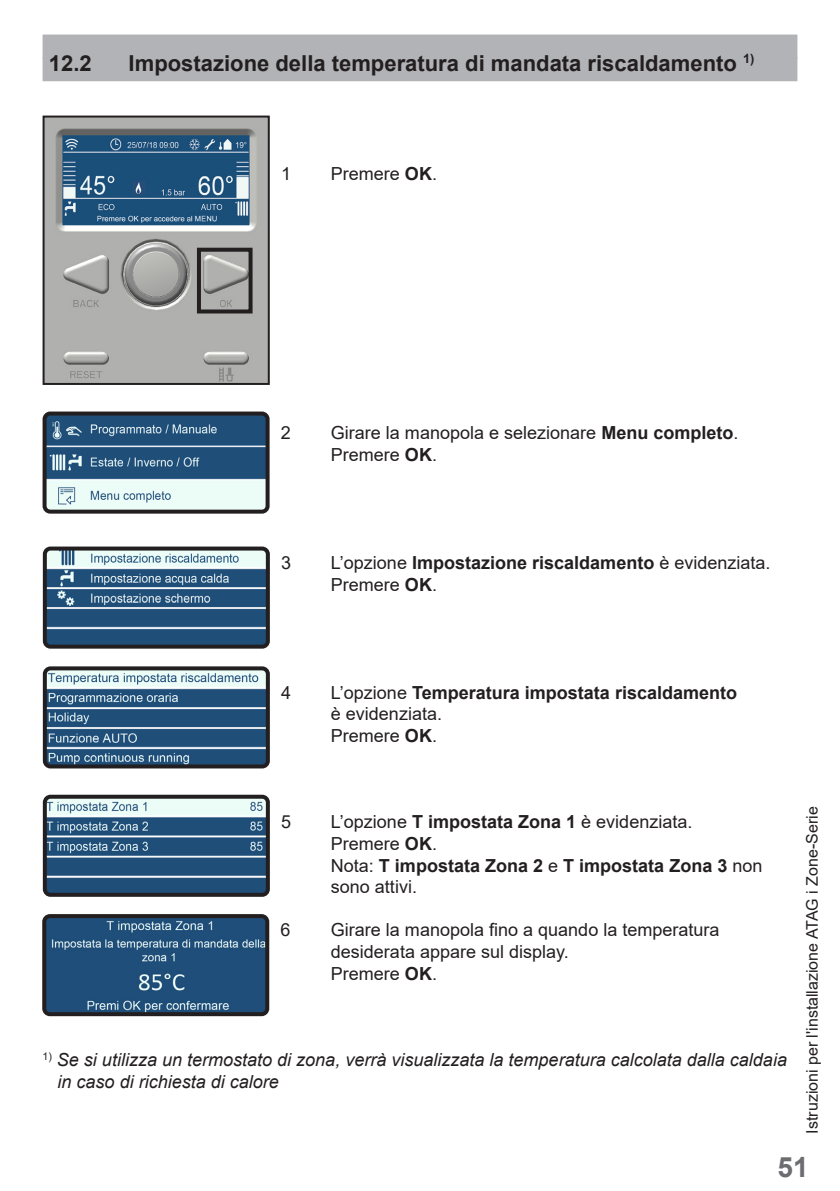
<style>
.page{position:relative;width:840px;height:1191px;background:#fff}
.page>*{position:absolute;margin:0;border:0;box-sizing:border-box;transform-origin:0 0}
.t1{font:700 28px "Arial";color:#6c6d70}
.subkop{font:700 22px "Arial";color:#231f20}
.Gewone_tekst_vooraan{font:18px/21.6px "Arial";color:#231f20}
.Gewone_tekst_vooraan-2{font:700 18px/21.6px "Arial";color:#231f20}
.Gewone_tekst_vooraan-3{font:italic 18px "Arial";color:#231f20}
.t2{font:16px "Arial";color:#231f20}
.s1{font-weight:700}
.s2{font-weight:400}
</style>
<div class="page">
<div style="left:43px;top:57px;width:754px;height:24px;background:#b2b3b7"></div>
<div style="left:43px;top:35px;width:754px;height:24px;background:#b2b3b7"></div>
<img style="left:48px;top:551px;width:217px;height:92px">
<div style="left:43px;top:546px;width:227px;height:102px;border:4px solid #231f20;border-radius:6px"></div>
<img style="left:48px;top:671px;width:217px;height:92px">
<div style="left:43px;top:666px;width:227px;height:102px;border:4px solid #231f20;border-radius:6px"></div>
<img style="left:48px;top:799px;width:217px;height:92px">
<div style="left:43px;top:794px;width:227px;height:102px;border:4px solid #231f20;border-radius:6px"></div>
<img style="left:47px;top:919px;width:217px;height:92px">
<div style="left:42px;top:914px;width:227px;height:102px;border:4px solid #231f20;border-radius:6px"></div>
<img style="left:48px;top:416px;width:216px;height:92px">
<div style="left:43px;top:411px;width:226px;height:102px;border:4px solid #231f20;border-radius:6px"></div>
<img style="left:46px;top:119px;width:220px;height:263px">
<div style="left:43px;top:116px;width:226px;height:269px;border:2px solid #231f20"></div>
<div style="left:197px;top:248px;width:55px;height:65px;border:4px solid #231f20"></div>
<p class="subkop" style="left:49px;top:47px;width:44px">12.2</p>
<p class="subkop" style="left:129px;top:47px;width:627px">Impostazione della temperatura di mandata riscaldamento <sup>1)</sup></p>
<p class="Gewone_tekst_vooraan" style="left:281px;top:163px;width:12px">1</p>
<p class="Gewone_tekst_vooraan" style="left:331px;top:163px;width:108px">Premere <span class="s1">OK</span>.</p>
<p class="Gewone_tekst_vooraan" style="left:281px;top:422px;width:12px">2</p>
<p class="Gewone_tekst_vooraan" style="left:331px;top:422px;width:409px">Girare la manopola e selezionare <span class="s1">Menu completo</span>.<br>Premere <span class="s1">OK</span>.</p>
<p class="Gewone_tekst_vooraan" style="left:281px;top:552px;width:12px">3</p>
<p class="Gewone_tekst_vooraan-2" style="left:331px;top:552px;width:441px"><span class="s2">L’opzione</span> Impostazione riscaldamento <span class="s2">è evidenziata.</span></p>
<p class="Gewone_tekst_vooraan" style="left:331px;top:573px;width:108px">Premere <span class="s1">OK</span>.</p>
<p class="Gewone_tekst_vooraan" style="left:281px;top:681px;width:12px">4</p>
<p class="Gewone_tekst_vooraan-2" style="left:331px;top:682px;width:407px"><span class="s2">L’opzione</span> Temperatura impostata riscaldamento</p>
<p class="Gewone_tekst_vooraan" style="left:331px;top:703px;width:113px">è evidenziata.</p>
<p class="Gewone_tekst_vooraan" style="left:331px;top:724px;width:108px">Premere <span class="s1">OK</span>.</p>
<p class="Gewone_tekst_vooraan" style="left:281px;top:811px;width:12px">5</p>
<p class="Gewone_tekst_vooraan" style="left:331px;top:811px;width:363px">L’opzione <span class="s1">T impostata Zona 1</span> è evidenziata.</p>
<p class="Gewone_tekst_vooraan" style="left:331px;top:832px;width:108px">Premere <span class="s1">OK</span>.</p>
<p class="Gewone_tekst_vooraan-2" style="left:331px;top:854px;width:433px"><span class="s2">Nota:</span> T impostata Zona 2 <span class="s2">e</span> T impostata Zona 3 <span class="s2">non sono attivi.</span></p>
<p class="Gewone_tekst_vooraan" style="left:280px;top:919px;width:12px">6</p>
<p class="Gewone_tekst_vooraan" style="left:331px;top:919px;width:390px">Girare la manopola fino a quando la temperatura desiderata appare sul display.</p>
<p class="Gewone_tekst_vooraan" style="left:331px;top:962px;width:108px">Premere <span class="s1">OK</span>.</p>
<p class="Gewone_tekst_vooraan-3" style="left:43px;top:1048px;width:745px"><sup>1)</sup> Se si utilizza un termostato di zona, verrà visualizzata la temperatura calcolata dalla caldaia</p>
<p class="Gewone_tekst_vooraan-3" style="left:58px;top:1069px;width:223px">in caso di richiesta di calore</p>
<p class="t2" style="left:800px;top:1133px;width:329px;rotate:-90deg">Istruzioni per l'installazione ATAG i Zone-Serie</p>
<h1 class="t1" style="left:777px;top:1147px;width:33px">51</h1>
</div>
